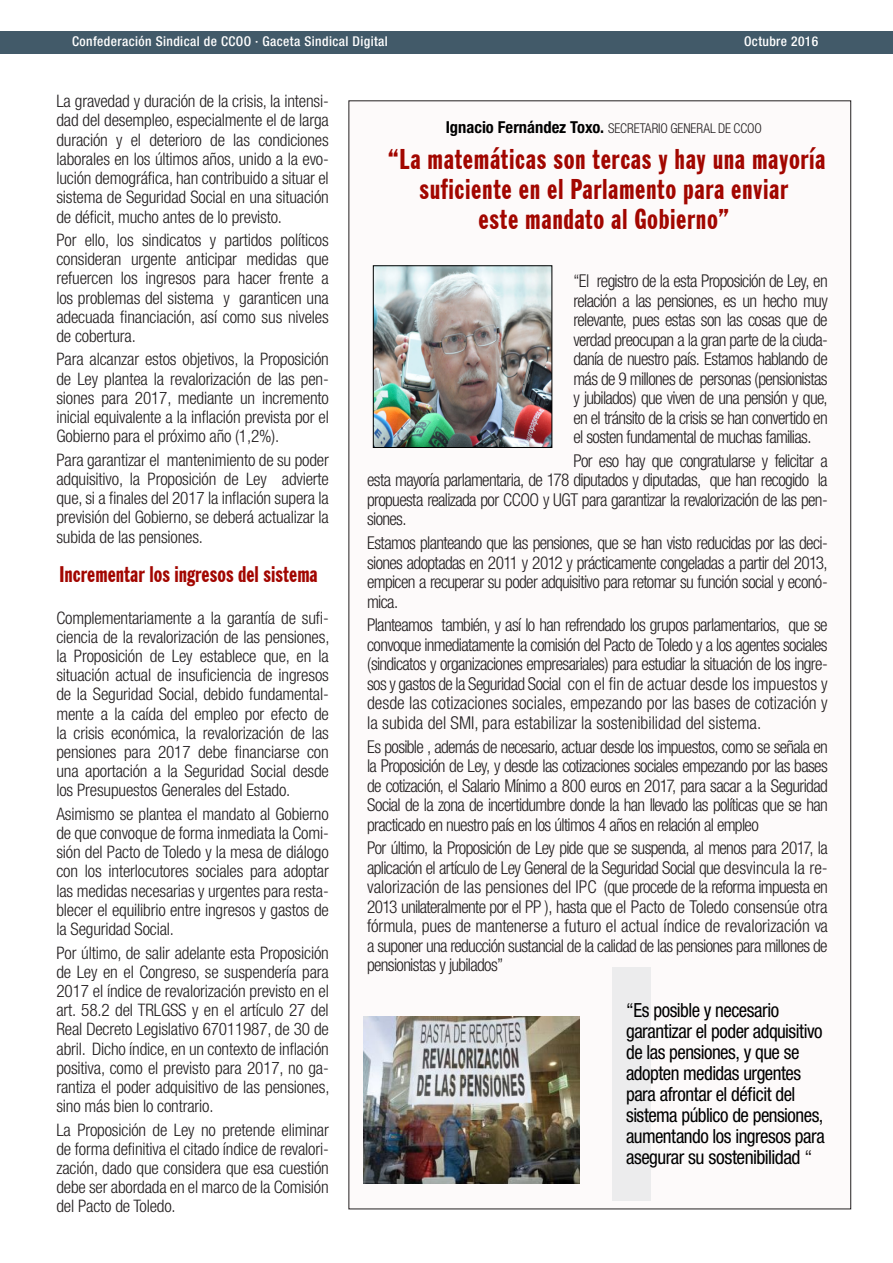
<style>
.page{position:relative;width:893px;height:1263px;background:#fff}
.page>*{position:absolute;margin:0;border:0;box-sizing:border-box;transform-origin:0 0}
.Entradillas{font:extra-condensed 28.5px "Franklin Gothic BT";letter-spacing:.02em;color:#a20600}
.Entradillas-2{font:extra-condensed 22.5px "Franklin Gothic BT";color:#a20600}
.Texti_box{font:condensed 19.5px/21px "Helvetica Neue";letter-spacing:-.025em;color:#000}
.Texti_box-2{font:300 condensed 17.7px/19.5px "Helvetica Neue";letter-spacing:-.035em;color:#231f20;text-align:justify}
.Entradillas-3{font:300 condensed 17.25px/19.2px "Helvetica Neue";letter-spacing:-.01em;color:#231f20;text-align:justify}
.Entradillas-4{font:500 condensed 13.5px "Helvetica Neue";letter-spacing:.03em;color:#fff}
.Texti_box-3{font:300 condensed 13.5px "Helvetica Neue";letter-spacing:-.005em;color:#231f20}
.s1{font-weight:700;font-size:16.5px;color:#000}
.s2{color:#231f20}
</style>
<div class="page">
<div style="left:349px;top:101px;width:502px;height:1108px;background:#fdfafa"></div>
<div style="left:612px;top:967px;width:39px;height:233px;background:#ececed"></div>
<img style="left:375px;top:268px;width:175px;height:178px">
<div style="left:373px;top:266px;width:179px;height:182px;border:1px solid #000"></div>
<img style="left:364px;top:1017px;width:215px;height:167px">
<div style="left:0;top:32px;width:893px;height:22px;background:#425a69"></div>
<p class="Entradillas-4" style="left:72px;top:33px;width:317px">Confederación Sindical de CCOO · Gaceta Sindical Digital</p>
<p class="Entradillas-4" style="left:744px;top:33px;width:76px">Octubre 2016</p>
<p class="Entradillas-3" style="left:56px;top:91px;width:274px">La gravedad y duración de la crisis, la intensi&shy;dad del desempleo, especialmente el de larga duración y el deterioro de las condiciones laborales en los últimos años, unido a la evo&shy;lución demográfica, han contribuido a situar el sistema de Seguridad Social en una situación de déficit, mucho antes de lo previsto.</p>
<p class="Entradillas-3" style="left:56px;top:230px;width:274px">Por ello, los sindicatos y partidos políticos consideran urgente anticipar medidas que refuercen los ingresos para hacer frente a los problemas del sistema y garanticen una adecuada financiación, así como sus niveles de cobertura.</p>
<p class="Entradillas-3" style="left:56px;top:350px;width:274px">Para alcanzar estos objetivos, la Proposición de Ley plantea la revalorización de las pen&shy;siones para 2017, mediante un incremento inicial equivalente a la inflación prevista por el Gobierno para el próximo año (1,2%).</p>
<p class="Entradillas-3" style="left:56px;top:450px;width:274px">Para garantizar el mantenimiento de su poder adquisitivo, la Proposición de Ley advierte que, si a finales del 2017 la inflación supera la previsión del Gobierno, se deberá actualizar la subida de las pensiones.</p>
<p class="Entradillas-2" style="left:60px;top:561px;width:260px">Incrementar los ingresos del sistema</p>
<p class="Entradillas-3" style="left:56px;top:608px;width:274px">Complementariamente a la garantía de sufi&shy;ciencia de la revalorización de las pensiones, la Proposición de Ley establece que, en la situación actual de insuficiencia de ingresos de la Seguridad Social, debido fundamental&shy;mente a la caída del empleo por efecto de la crisis económica, la revalorización de las pensiones para 2017 debe financiarse con una aportación a la Seguridad Social desde los Presupuestos Generales del Estado.</p>
<p class="Entradillas-3" style="left:56px;top:804px;width:274px">Asimismo se plantea el mandato al Gobierno de que convoque de forma inmediata la Comi&shy;sión del Pacto de Toledo y la mesa de diálogo con los interlocutores sociales para adoptar las medidas necesarias y urgentes para resta&shy;blecer el equilibrio entre ingresos y gastos de la Seguridad Social.</p>
<p class="Entradillas-3" style="left:56px;top:943px;width:274px">Por último, de salir adelante esta Proposición de Ley en el Congreso, se suspendería para 2017 el índice de revalorización previsto en el art. 58.2 del TRLGSS y en el artículo 27 del Real Decreto Legislativo 67011987, de 30 de abril. Dicho índice, en un contexto de inflación positiva, como el previsto para 2017, no ga&shy;rantiza el poder adquisitivo de las pensiones, sino más bien lo contrario.</p>
<p class="Entradillas-3" style="left:56px;top:1120px;width:274px">La Proposición de Ley no pretende eliminar de forma definitiva el citado índice de revalori&shy;zación, dado que considera que esa cuestión debe ser abordada en el marco de la Comisión del Pacto de Toledo.</p>
<p class="Texti_box-3" style="left:446px;top:120px;width:318px"><span class="s1">Ignacio Fernández Toxo.</span> SECRETARIO GENERAL DE CCOO</p>
<p class="Entradillas" style="left:388px;top:142px;width:439px">“La matemáticas son tercas y hay una mayoría</p>
<p class="Entradillas" style="left:419px;top:172px;width:370px">suficiente en el Parlamento para enviar</p>
<p class="Entradillas" style="left:479px;top:202px;width:252px">este mandato al Gobierno”</p>
<p class="Texti_box-2" style="left:573px;top:271px;width:256px">“El registro de la esta Proposición de Ley, en relación a las pensiones, es un hecho muy relevante, pues estas son las cosas que de verdad preocupan a la gran parte de la ciuda&shy;danía de nuestro país. Estamos hablando de más de 9 millones de personas (pensionistas y jubilados) que viven de una pensión y que, en el tránsito de la crisis se han convertido en el sosten fundamental de muchas familias.</p>
<p class="Texti_box-2" style="left:367px;top:451px;width:462px;text-indent:206px">Por eso hay que congratularse y felicitar a esta mayoría parlamentaria, de 178 diputados y diputadas, que han recogido la propuesta realizada por CCOO y UGT para garantizar la revalorización de las pen&shy;siones.</p>
<p class="Texti_box-2" style="left:367px;top:533px;width:462px">Estamos planteando que las pensiones, que se han visto reducidas por las deci&shy;siones adoptadas en 2011 y 2012 y prácticamente congeladas a partir del 2013, empicen a recuperar su poder adquisitivo para retomar su función social y econó&shy;mica.</p>
<p class="Texti_box-2" style="left:367px;top:615px;width:462px">Planteamos también, y así lo han refrendado los grupos parlamentarios, que se convoque inmediatamente la comisión del Pacto de Toledo y a los agentes sociales (sindicatos y organizaciones empresariales) para estudiar la situación de los ingre&shy;sos y gastos de la Seguridad Social con el fin de actuar desde los impuestos y desde las cotizaciones sociales, empezando por las bases de cotización y la subida del SMI, para estabilizar la sostenibilidad del sistema.</p>
<p class="Texti_box-2" style="left:367px;top:736px;width:462px">Es posible , además de necesario, actuar desde los impuestos, como se señala en la Proposición de Ley, y desde las cotizaciones sociales empezando por las bases de cotización, el Salario Mínimo a 800 euros en 2017, para sacar a la Seguridad Social de la zona de incertidumbre donde la han llevado las políticas que se han practicado en nuestro país en los últimos 4 años en relación al empleo</p>
<p class="Texti_box-2" style="left:367px;top:838px;width:462px">Por último, la Proposición de Ley pide que se suspenda, al menos para 2017, la aplicación el artículo de Ley General de la Seguridad Social que desvincula la re&shy;valorización de las pensiones del IPC (que procede de la reforma impuesta en 2013 unilateralmente por el PP ), hasta que el Pacto de Toledo consensúe otra fórmula, pues de mantenerse a futuro el actual índice de revalorización va a suponer una reducción sustancial de la calidad de las pensiones para millones de pensionistas y jubilados”</p>
<p class="Texti_box" style="left:626px;top:999px;width:200px">“Es posible y necesario garantizar el poder adquisitivo de las pensiones, y que se adopten medidas urgentes para afrontar el déficit del sistema público de pensiones, aumentando los ingresos para asegurar su sostenibilidad <span class="s2">“</span></p>
</div>
